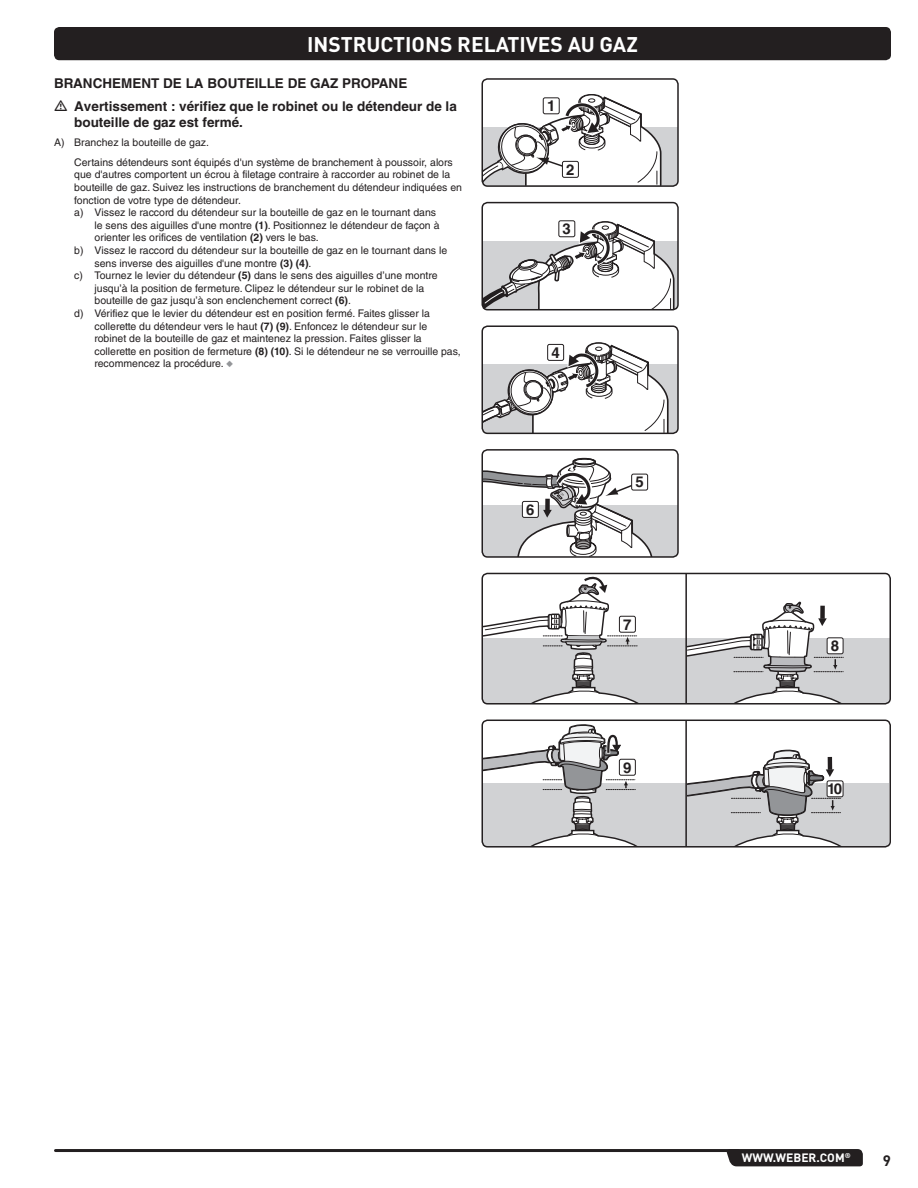
<style>
.page{position:relative;width:918px;height:1188px;background:#fff}
.page>*{position:absolute;margin:0;border:0;box-sizing:border-box;transform-origin:0 0}
.t1{font:21px "DI Nkerned";color:#fff}
.t2{font:700 15px "Helvetica LT Std";color:#231f20}
.t3{font:15px "DI Nkerned";color:#231f20}
.t4{font:700 13.5px/23px "Helvetica LT Std";color:#231f20}
.t5{font:12px "DI Nkerned";color:#fff}
.t6{font:10.5px/19.4px "Helvetica LT Std";color:#231f20}
.s1{font-weight:700}
.s2{color:#939598}
</style>
<div class="page">
<div style="left:54px;top:27px;width:837px;height:33px;background:#231f20;border-radius:5px"></div>
<hr style="left:56px;top:1149px;width:682px;height:3px;background:#231f20">
<div style="left:726px;top:1149px;width:137px;height:17px;background:#231f20"></div>
<div style="left:482px;top:127px;width:196px;height:58px;background:#d1d2d4"></div>
<svg style="left:482px;top:94px;width:180px;height:92px"></svg>
<div style="left:543px;top:98px;width:16px;height:16px;background:#fff;border-radius:2px"></div>
<div style="left:543px;top:97px;width:17px;height:17px;border:1px solid #231f20;border-radius:2px"></div>
<div style="left:562px;top:161px;width:16px;height:16px;background:#fff;border-radius:2px"></div>
<div style="left:562px;top:161px;width:17px;height:17px;border:1px solid #231f20;border-radius:2px"></div>
<div style="left:482px;top:78px;width:197px;height:109px;border:2px solid #231f20;border-radius:5px"></div>
<svg style="left:483px;top:221px;width:192px;height:89px"></svg>
<div style="left:559px;top:221px;width:16px;height:16px;background:#fff;border-radius:2px"></div>
<div style="left:558px;top:220px;width:17px;height:17px;border:1px solid #231f20;border-radius:2px"></div>
<div style="left:482px;top:202px;width:197px;height:108px;border:2px solid #231f20;border-radius:5px"></div>
<div style="left:482px;top:505px;width:196px;height:52px;background:#d1d2d4"></div>
<svg style="left:482px;top:457px;width:170px;height:100px"></svg>
<div style="left:482px;top:449px;width:197px;height:109px;border:2px solid #231f20;border-radius:5px"></div>
<div style="left:482px;top:639px;width:408px;height:65px;background:#d1d2d4"></div>
<svg style="left:687px;top:601px;width:160px;height:101px"></svg>
<div style="left:827px;top:638px;width:16px;height:16px;background:#fff;border-radius:2px"></div>
<div style="left:827px;top:637px;width:16px;height:17px;border:1px solid #231f20;border-radius:2px"></div>
<hr style="left:685px;top:573px;width:2px;height:131px;background:#231f20">
<svg style="left:482px;top:573px;width:160px;height:131px"></svg>
<div style="left:482px;top:573px;width:409px;height:132px;border:2px solid #231f20;border-radius:5px"></div>
<div style="left:686px;top:783px;width:203px;height:64px;background:#d1d2d4"></div>
<div style="left:482px;top:783px;width:204px;height:64px;background:#d1d2d4"></div>
<svg style="left:687px;top:749px;width:157px;height:96px"></svg>
<div style="left:827px;top:781px;width:16px;height:16px;background:#fff;border-radius:2px"></div>
<div style="left:827px;top:780px;width:16px;height:17px;border:1px solid #231f20;border-radius:2px"></div>
<hr style="left:685px;top:720px;width:2px;height:127px;background:#231f20">
<svg style="left:482px;top:724px;width:154px;height:123px"></svg>
<div style="left:482px;top:720px;width:409px;height:128px;border:2px solid #231f20;border-radius:5px"></div>
<div style="left:482px;top:365px;width:196px;height:68px;background:#d1d2d4"></div>
<svg style="left:483px;top:342px;width:186px;height:91px"></svg>
<div style="left:548px;top:344px;width:16px;height:16px;background:#fff;border-radius:2px"></div>
<div style="left:547px;top:344px;width:17px;height:17px;border:1px solid #231f20;border-radius:2px"></div>
<hr style="left:482px;top:326px;width:1px;height:107px;background:#231f20">
<div style="left:482px;top:325px;width:197px;height:109px;border:2px solid #231f20;border-radius:5px"></div>
<h1 class="t1" style="left:307px;top:31px;width:332px">INSTRUCTIONS RELATIVES AU GAZ</h1>
<p class="t4" style="left:74px;top:71px;width:384px;text-indent:-20px">BRANCHEMENT DE LA BOUTEILLE DE GAZ PROPANE<br>Avertissement : vérifiez que le robinet ou le détendeur de la</p>
<p class="t4" style="left:74px;top:111px;width:170px">bouteille de gaz est fermé.</p>
<p class="t6" style="left:74px;top:133px;width:380px;text-indent:-20px">A) Branchez la bouteille de gaz.<br>Certains détendeurs sont équipés d'un système de branchement à poussoir, alors</p>
<p class="t6" style="left:74px;top:165px;width:377px">que d'autres comportent un écrou à filetage contraire à raccorder au robinet de la</p>
<p class="t6" style="left:74px;top:178px;width:389px">bouteille de gaz. Suivez les instructions de branchement du détendeur indiquées en</p>
<p class="t6" style="left:74px;top:190px;width:166px">fonction de votre type de détendeur.</p>
<p class="t6" style="left:74px;top:203px;width:363px">a) Vissez le raccord du détendeur sur la bouteille de gaz en le tournant dans</p>
<p class="t6" style="left:95px;top:215px;width:347px">le sens des aiguilles d'une montre <span class="s1">(1)</span>. Positionnez le détendeur de façon à</p>
<p class="t6" style="left:95px;top:228px;width:224px">orienter les orifices de ventilation <span class="s1">(2)</span> vers le bas.</p>
<p class="t6" style="left:74px;top:241px;width:375px">b) Vissez le raccord du détendeur sur la bouteille de gaz en le tournant dans le</p>
<p class="t6" style="left:95px;top:253px;width:217px">sens inverse des aiguilles d'une montre <span class="s1">(3) (4)</span>.</p>
<p class="t6" style="left:74px;top:266px;width:365px">c) Tournez le levier du détendeur <span class="s1">(5)</span> dans le sens des aiguilles d’une montre</p>
<p class="t6" style="left:95px;top:278px;width:331px">jusqu’à la position de fermeture. Clipez le détendeur sur le robinet de la</p>
<p class="t6" style="left:95px;top:291px;width:256px">bouteille de gaz jusqu’à son enclenchement correct <span class="s1">(6)</span>.</p>
<p class="t6" style="left:74px;top:304px;width:357px">d) Vérifiez que le levier du détendeur est en position fermé. Faites glisser la</p>
<p class="t6" style="left:95px;top:316px;width:334px">collerette du détendeur vers le haut <span class="s1">(7) (9)</span>. Enfoncez le détendeur sur le</p>
<p class="t6" style="left:95px;top:329px;width:329px">robinet de la bouteille de gaz et maintenez la pression. Faites glisser la</p>
<p class="t6" style="left:95px;top:341px;width:368px">collerette en position de fermeture <span class="s1">(8) (10)</span>. Si le détendeur ne se verrouille pas,</p>
<p class="t6" style="left:95px;top:354px;width:140px">recommencez la procédure. <span class="s2">◆</span></p>
<h2 class="t2" style="left:547px;top:97px;width:10px">1</h2>
<h2 class="t2" style="left:566px;top:160px;width:10px">2</h2>
<h2 class="t2" style="left:563px;top:220px;width:10px">3</h2>
<h2 class="t2" style="left:358px;top:343px;width:10px">3</h2>
<h2 class="t2" style="left:551px;top:343px;width:10px">4</h2>
<h2 class="t2" style="left:526px;top:500px;width:10px">6</h2>
<h2 class="t2" style="left:635px;top:473px;width:10px">5</h2>
<h2 class="t2" style="left:623px;top:615px;width:10px">7</h2>
<h2 class="t2" style="left:623px;top:758px;width:10px">9</h2>
<h2 class="t2" style="left:831px;top:637px;width:10px">8</h2>
<h2 class="t2" style="left:827px;top:780px;width:17px">10</h2>
<p class="t5" style="left:742px;top:1150px;width:110px">WWW.WEBER.COM<sup>®</sup></p>
<h2 class="t3" style="left:883px;top:1151px;width:10px">9</h2>
</div>
